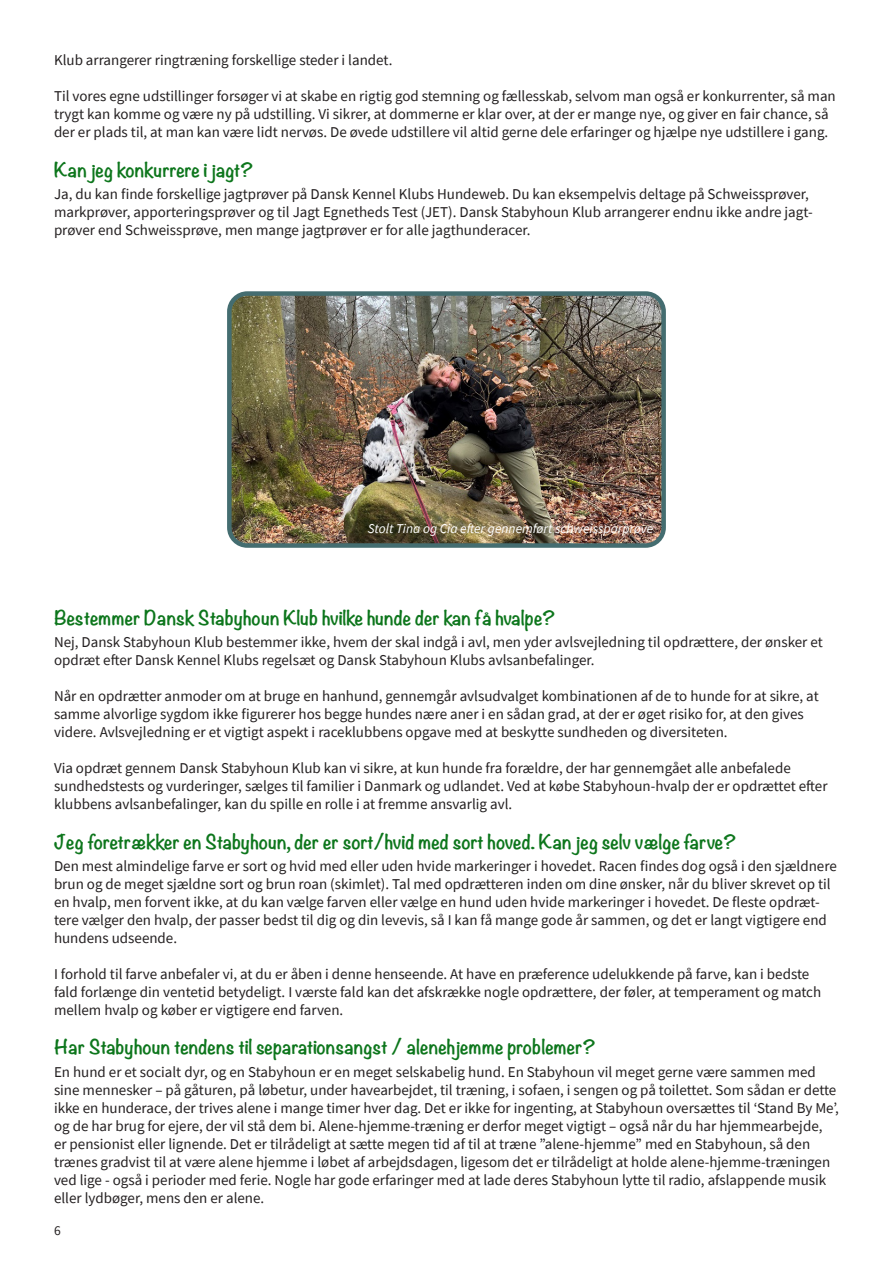
<style>
.page{position:relative;width:893px;height:1263px;background:#fff}
.page>*{position:absolute;margin:0;border:0;box-sizing:border-box;transform-origin:0 0}
.Artikelsubtitles{font:700 18px "Noteworthy";color:#0d761c}
.Brødtekst_-_source_sans_10{font:15px/18px "Source Sans Pro";color:#231f20}
.Tekst_til_foto_-_source_italic_9{font:italic 13.5px "Source Sans Pro";color:#fff}
.t1{font:13.5px "Source Sans Pro";color:#231f20}
</style>
<div class="page">
<img style="left:232px;top:296px;width:429px;height:247px">
<div style="left:227px;top:291px;width:439px;height:257px;border:4px solid #446d70;border-radius:18px"></div>
<p class="Brødtekst_-_source_sans_10" style="left:54px;top:51px;width:340px">Klub arrangerer ringtræning forskellige steder i landet.</p>
<p class="Brødtekst_-_source_sans_10" style="left:54px;top:87px;width:783px">Til vores egne udstillinger forsøger vi at skabe en rigtig god stemning og fællesskab, selvom man også er konkurrenter, så man trygt kan komme og være ny på udstilling. Vi sikrer, at dommerne er klar over, at der er mange nye, og giver en fair chance, så der er plads til, at man kan være lidt nervøs. De øvede udstillere vil altid gerne dele erfaringer og hjælpe nye udstillere i gang.</p>
<p class="Artikelsubtitles" style="left:54px;top:154px;width:201px">Kan jeg konkurrere i jagt?</p>
<p class="Brødtekst_-_source_sans_10" style="left:54px;top:185px;width:760px">Ja, du kan finde forskellige jagtprøver på Dansk Kennel Klubs Hundeweb. Du kan eksempelvis deltage på Schweissprøver, markprøver, apporteringsprøver og til Jagt Egnetheds Test (JET). Dansk Stabyhoun Klub arrangerer endnu ikke andre jagt&shy;prøver end Schweissprøve, men mange jagtprøver er for alle jagthunderacer.</p>
<p class="Tekst_til_foto_-_source_italic_9" style="left:368px;top:520px;width:287px">Stolt Tina og Cia efter gennemført schweissporprøve</p>
<p class="Artikelsubtitles" style="left:54px;top:601px;width:503px">Bestemmer Dansk Stabyhoun Klub hvilke hunde der kan få hvalpe?</p>
<p class="Brødtekst_-_source_sans_10" style="left:54px;top:633px;width:770px">Nej, Dansk Stabyhoun Klub bestemmer ikke, hvem der skal indgå i avl, men yder avlsvejledning til opdrættere, der ønsker et opdræt efter Dansk Kennel Klubs regelsæt og Dansk Stabyhoun Klubs avlsanbefalinger.</p>
<p class="Brødtekst_-_source_sans_10" style="left:54px;top:687px;width:766px">Når en opdrætter anmoder om at bruge en hanhund, gennemgår avlsudvalget kombinationen af de to hunde for at sikre, at samme alvorlige sygdom ikke figurerer hos begge hundes nære aner i en sådan grad, at der er øget risiko for, at den gives videre. Avlsvejledning er et vigtigt aspekt i raceklubbens opgave med at beskytte sundheden og diversiteten.</p>
<p class="Brødtekst_-_source_sans_10" style="left:54px;top:759px;width:775px">Via opdræt gennem Dansk Stabyhoun Klub kan vi sikre, at kun hunde fra forældre, der har gennemgået alle anbefalede sundhedstests og vurderinger, sælges til familier i Danmark og udlandet. Ved at købe Stabyhoun-hvalp der er opdrættet efter klubbens avlsanbefalinger, kan du spille en rolle i at fremme ansvarlig avl.</p>
<p class="Artikelsubtitles" style="left:54px;top:825px;width:684px">Jeg foretrækker en Stabyhoun, der er sort/hvid med sort hoved. Kan jeg selv vælge farve?</p>
<p class="Brødtekst_-_source_sans_10" style="left:54px;top:857px;width:784px">Den mest almindelige farve er sort og hvid med eller uden hvide markeringer i hovedet. Racen findes dog også i den sjældnere brun og de meget sjældne sort og brun roan (skimlet). Tal med opdrætteren inden om dine ønsker, når du bliver skrevet op til en hvalp, men forvent ikke, at du kan vælge farven eller vælge en hund uden hvide markeringer i hovedet. De fleste opdræt&shy;tere vælger den hvalp, der passer bedst til dig og din levevis, så I kan få mange gode år sammen, og det er langt vigtigere end hundens udseende.</p>
<p class="Brødtekst_-_source_sans_10" style="left:54px;top:965px;width:769px">I forhold til farve anbefaler vi, at du er åben i denne henseende. At have en præference udelukkende på farve, kan i bedste fald forlænge din ventetid betydeligt. I værste fald kan det afskrække nogle opdrættere, der føler, at temperament og match mellem hvalp og køber er vigtigere end farven.</p>
<p class="Artikelsubtitles" style="left:54px;top:1031px;width:543px">Har Stabyhoun tendens til separationsangst / alenehjemme problemer?</p>
<p class="Brødtekst_-_source_sans_10" style="left:54px;top:1062px;width:786px">En hund er et socialt dyr, og en Stabyhoun er en meget selskabelig hund. En Stabyhoun vil meget gerne være sammen med sine mennesker – på gåturen, på løbetur, under havearbejdet, til træning, i sofaen, i sengen og på toilettet. Som sådan er dette ikke en hunderace, der trives alene i mange timer hver dag. Det er ikke for ingenting, at Stabyhoun oversættes til ‘Stand By Me’, og de har brug for ejere, der vil stå dem bi. Alene-hjemme-træning er derfor meget vigtigt – også når du har hjemmearbejde,<br>er pensionist eller lignende. Det er tilrådeligt at sætte megen tid af til at træne ”alene-hjemme” med en Stabyhoun, så den trænes gradvist til at være alene hjemme i løbet af arbejdsdagen, ligesom det er tilrådeligt at holde alene-hjemme-træningen ved lige - også i perioder med ferie. Nogle har gode erfaringer med at lade deres Stabyhoun lytte til radio, afslappende musik eller lydbøger, mens den er alene.</p>
<p class="t1" style="left:54px;top:1221px;width:8px">6</p>
</div>
